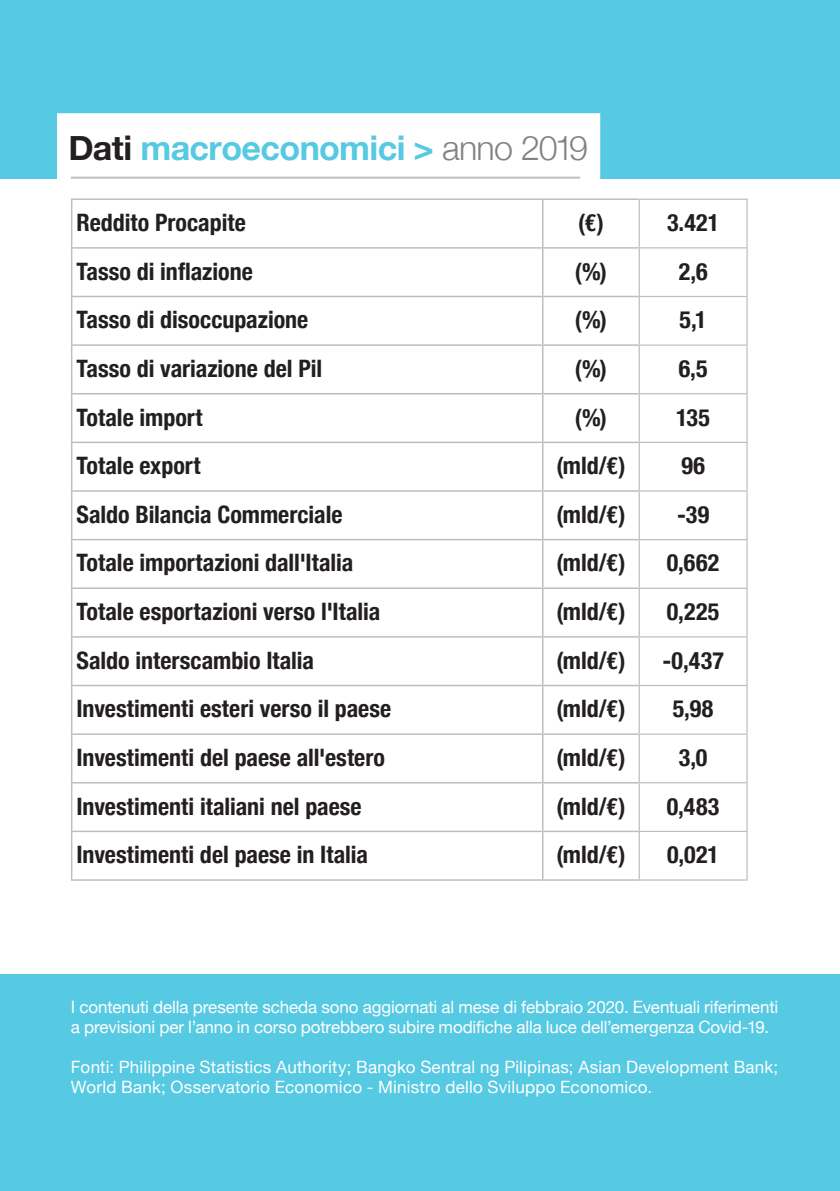
<style>
.page{position:relative;width:840px;height:1191px;background:#fff}
.page>*{position:absolute;margin:0;border:0;box-sizing:border-box;transform-origin:0 0}
.t1{font:700 34px "Helvetica Neue";letter-spacing:-.015em;color:#56c9e3}
.t2{font:700 condensed 24px "Helvetica Neue";color:#231f20}
.t3{font:17px/20px "Helvetica Neue";color:#fff}
.s1{color:#231f20}
.s2{font-weight:300;color:#808285}
</style>
<div class="page">
<div style="left:0;top:0;width:839px;height:179px;background:#56c9e3"></div>
<div style="left:57px;top:113px;width:543px;height:70px;background:#fff"></div>
<div style="left:0;top:974px;width:839px;height:217px;background:#56c9e3"></div>
<hr style="left:71px;top:177px;width:509px;height:2px;background:#bcbdc0">
<hr style="left:71px;top:198px;width:471px;height:2px;background:#bcbdc0">
<hr style="left:71px;top:200px;width:1px;height:47px;background:#bcbdc0">
<hr style="left:542px;top:198px;width:96px;height:2px;background:#bcbdc0">
<hr style="left:541px;top:200px;width:2px;height:47px;background:#bcbdc0">
<hr style="left:71px;top:247px;width:471px;height:2px;background:#bcbdc0">
<hr style="left:71px;top:249px;width:1px;height:47px;background:#bcbdc0">
<hr style="left:542px;top:247px;width:96px;height:2px;background:#bcbdc0">
<hr style="left:541px;top:249px;width:2px;height:47px;background:#bcbdc0">
<hr style="left:71px;top:296px;width:471px;height:1px;background:#bcbdc0">
<hr style="left:71px;top:297px;width:1px;height:47px;background:#bcbdc0">
<hr style="left:542px;top:296px;width:96px;height:1px;background:#bcbdc0">
<hr style="left:541px;top:297px;width:2px;height:47px;background:#bcbdc0">
<hr style="left:71px;top:344px;width:471px;height:2px;background:#bcbdc0">
<hr style="left:71px;top:346px;width:1px;height:47px;background:#bcbdc0">
<hr style="left:542px;top:344px;width:96px;height:2px;background:#bcbdc0">
<hr style="left:541px;top:346px;width:2px;height:47px;background:#bcbdc0">
<hr style="left:71px;top:393px;width:471px;height:1px;background:#bcbdc0">
<hr style="left:71px;top:394px;width:1px;height:47px;background:#bcbdc0">
<hr style="left:542px;top:393px;width:96px;height:1px;background:#bcbdc0">
<hr style="left:541px;top:394px;width:2px;height:47px;background:#bcbdc0">
<hr style="left:71px;top:441px;width:471px;height:2px;background:#bcbdc0">
<hr style="left:71px;top:443px;width:1px;height:47px;background:#bcbdc0">
<hr style="left:542px;top:441px;width:96px;height:2px;background:#bcbdc0">
<hr style="left:541px;top:443px;width:2px;height:47px;background:#bcbdc0">
<hr style="left:71px;top:490px;width:471px;height:2px;background:#bcbdc0">
<hr style="left:71px;top:492px;width:1px;height:47px;background:#bcbdc0">
<hr style="left:542px;top:490px;width:96px;height:2px;background:#bcbdc0">
<hr style="left:541px;top:492px;width:2px;height:47px;background:#bcbdc0">
<hr style="left:71px;top:539px;width:471px;height:1px;background:#bcbdc0">
<hr style="left:71px;top:540px;width:1px;height:47px;background:#bcbdc0">
<hr style="left:542px;top:539px;width:96px;height:1px;background:#bcbdc0">
<hr style="left:541px;top:540px;width:2px;height:47px;background:#bcbdc0">
<hr style="left:71px;top:587px;width:471px;height:2px;background:#bcbdc0">
<hr style="left:71px;top:589px;width:1px;height:47px;background:#bcbdc0">
<hr style="left:542px;top:587px;width:96px;height:2px;background:#bcbdc0">
<hr style="left:541px;top:589px;width:2px;height:47px;background:#bcbdc0">
<hr style="left:71px;top:636px;width:471px;height:1px;background:#bcbdc0">
<hr style="left:71px;top:637px;width:1px;height:48px;background:#bcbdc0">
<hr style="left:542px;top:636px;width:96px;height:1px;background:#bcbdc0">
<hr style="left:541px;top:637px;width:2px;height:48px;background:#bcbdc0">
<hr style="left:71px;top:685px;width:471px;height:1px;background:#bcbdc0">
<hr style="left:71px;top:686px;width:1px;height:47px;background:#bcbdc0">
<hr style="left:542px;top:685px;width:96px;height:1px;background:#bcbdc0">
<hr style="left:541px;top:686px;width:2px;height:47px;background:#bcbdc0">
<hr style="left:71px;top:733px;width:471px;height:2px;background:#bcbdc0">
<hr style="left:71px;top:735px;width:1px;height:47px;background:#bcbdc0">
<hr style="left:542px;top:733px;width:96px;height:2px;background:#bcbdc0">
<hr style="left:541px;top:735px;width:2px;height:47px;background:#bcbdc0">
<hr style="left:71px;top:782px;width:471px;height:1px;background:#bcbdc0">
<hr style="left:71px;top:783px;width:1px;height:47px;background:#bcbdc0">
<hr style="left:542px;top:782px;width:96px;height:1px;background:#bcbdc0">
<hr style="left:541px;top:783px;width:2px;height:47px;background:#bcbdc0">
<hr style="left:71px;top:830px;width:471px;height:2px;background:#bcbdc0">
<hr style="left:71px;top:832px;width:1px;height:47px;background:#bcbdc0">
<hr style="left:542px;top:830px;width:96px;height:2px;background:#bcbdc0">
<hr style="left:541px;top:832px;width:2px;height:47px;background:#bcbdc0">
<hr style="left:71px;top:879px;width:471px;height:1px;background:#bcbdc0">
<hr style="left:542px;top:879px;width:96px;height:1px;background:#bcbdc0">
<hr style="left:638px;top:199px;width:109px;height:1px;background:#bcbdc0">
<hr style="left:638px;top:200px;width:1px;height:47px;background:#bcbdc0">
<hr style="left:746px;top:200px;width:1px;height:47px;background:#bcbdc0">
<hr style="left:638px;top:247px;width:109px;height:1px;background:#bcbdc0">
<hr style="left:638px;top:248px;width:1px;height:48px;background:#bcbdc0">
<hr style="left:746px;top:248px;width:1px;height:48px;background:#bcbdc0">
<hr style="left:638px;top:296px;width:109px;height:1px;background:#bcbdc0">
<hr style="left:638px;top:297px;width:1px;height:47px;background:#bcbdc0">
<hr style="left:746px;top:297px;width:1px;height:47px;background:#bcbdc0">
<hr style="left:638px;top:344px;width:109px;height:2px;background:#bcbdc0">
<hr style="left:638px;top:346px;width:1px;height:47px;background:#bcbdc0">
<hr style="left:746px;top:346px;width:1px;height:47px;background:#bcbdc0">
<hr style="left:638px;top:393px;width:109px;height:1px;background:#bcbdc0">
<hr style="left:638px;top:394px;width:1px;height:48px;background:#bcbdc0">
<hr style="left:746px;top:394px;width:1px;height:48px;background:#bcbdc0">
<hr style="left:638px;top:442px;width:109px;height:1px;background:#bcbdc0">
<hr style="left:638px;top:443px;width:1px;height:47px;background:#bcbdc0">
<hr style="left:746px;top:443px;width:1px;height:47px;background:#bcbdc0">
<hr style="left:638px;top:490px;width:109px;height:1px;background:#bcbdc0">
<hr style="left:638px;top:491px;width:1px;height:48px;background:#bcbdc0">
<hr style="left:746px;top:491px;width:1px;height:48px;background:#bcbdc0">
<hr style="left:638px;top:539px;width:109px;height:1px;background:#bcbdc0">
<hr style="left:638px;top:540px;width:1px;height:47px;background:#bcbdc0">
<hr style="left:746px;top:540px;width:1px;height:47px;background:#bcbdc0">
<hr style="left:638px;top:587px;width:109px;height:2px;background:#bcbdc0">
<hr style="left:638px;top:589px;width:1px;height:47px;background:#bcbdc0">
<hr style="left:746px;top:589px;width:1px;height:47px;background:#bcbdc0">
<hr style="left:638px;top:636px;width:109px;height:1px;background:#bcbdc0">
<hr style="left:638px;top:637px;width:1px;height:48px;background:#bcbdc0">
<hr style="left:746px;top:637px;width:1px;height:48px;background:#bcbdc0">
<hr style="left:638px;top:685px;width:109px;height:1px;background:#bcbdc0">
<hr style="left:638px;top:686px;width:1px;height:47px;background:#bcbdc0">
<hr style="left:746px;top:686px;width:1px;height:47px;background:#bcbdc0">
<hr style="left:638px;top:733px;width:109px;height:1px;background:#bcbdc0">
<hr style="left:638px;top:734px;width:1px;height:48px;background:#bcbdc0">
<hr style="left:746px;top:734px;width:1px;height:48px;background:#bcbdc0">
<hr style="left:638px;top:782px;width:109px;height:1px;background:#bcbdc0">
<hr style="left:638px;top:783px;width:1px;height:47px;background:#bcbdc0">
<hr style="left:746px;top:783px;width:1px;height:47px;background:#bcbdc0">
<hr style="left:638px;top:830px;width:109px;height:2px;background:#bcbdc0">
<hr style="left:638px;top:832px;width:1px;height:47px;background:#bcbdc0">
<hr style="left:746px;top:832px;width:1px;height:47px;background:#bcbdc0">
<hr style="left:638px;top:879px;width:109px;height:1px;background:#bcbdc0">
<p class="t1" style="left:68px;top:121px;width:521px"><span class="s1">Dati</span> macroeconomici &gt; <span class="s2">anno 2019</span></p>
<p class="t2" style="left:76px;top:203px;width:171px">Reddito Procapite</p>
<p class="t2" style="left:578px;top:203px;width:27px">(€)</p>
<p class="t2" style="left:666px;top:203px;width:54px">3.421</p>
<p class="t2" style="left:76px;top:251px;width:178px">Tasso di inflazione</p>
<p class="t2" style="left:574px;top:251px;width:34px">(%)</p>
<p class="t2" style="left:678px;top:251px;width:30px">2,6</p>
<p class="t2" style="left:76px;top:300px;width:233px">Tasso di disoccupazione</p>
<p class="t2" style="left:574px;top:300px;width:34px">(%)</p>
<p class="t2" style="left:679px;top:300px;width:29px">5,1</p>
<p class="t2" style="left:76px;top:348px;width:247px">Tasso di variazione del Pil</p>
<p class="t2" style="left:574px;top:348px;width:34px">(%)</p>
<p class="t2" style="left:678px;top:348px;width:30px">6,5</p>
<p class="t2" style="left:76px;top:397px;width:127px">Totale import</p>
<p class="t2" style="left:574px;top:397px;width:34px">(%)</p>
<p class="t2" style="left:676px;top:397px;width:35px">135</p>
<p class="t2" style="left:76px;top:446px;width:125px">Totale export</p>
<p class="t2" style="left:556px;top:446px;width:71px">(mld/€)</p>
<p class="t2" style="left:681px;top:446px;width:25px">96</p>
<p class="t2" style="left:76px;top:494px;width:267px">Saldo Bilancia Commerciale</p>
<p class="t2" style="left:556px;top:494px;width:71px">(mld/€)</p>
<p class="t2" style="left:676px;top:494px;width:34px">-39</p>
<p class="t2" style="left:76px;top:543px;width:278px">Totale importazioni dall'Italia</p>
<p class="t2" style="left:556px;top:543px;width:71px">(mld/€)</p>
<p class="t2" style="left:666px;top:543px;width:54px">0,662</p>
<p class="t2" style="left:76px;top:591px;width:305px">Totale esportazioni verso l'Italia</p>
<p class="t2" style="left:556px;top:591px;width:71px">(mld/€)</p>
<p class="t2" style="left:666px;top:591px;width:54px">0,225</p>
<p class="t2" style="left:76px;top:640px;width:239px">Saldo interscambio Italia</p>
<p class="t2" style="left:556px;top:640px;width:71px">(mld/€)</p>
<p class="t2" style="left:662px;top:640px;width:63px">-0,437</p>
<p class="t2" style="left:76px;top:689px;width:316px">Investimenti esteri verso il paese</p>
<p class="t2" style="left:556px;top:689px;width:71px">(mld/€)</p>
<p class="t2" style="left:672px;top:689px;width:42px">5,98</p>
<p class="t2" style="left:76px;top:737px;width:310px">Investimenti del paese all'estero</p>
<p class="t2" style="left:556px;top:737px;width:71px">(mld/€)</p>
<p class="t2" style="left:678px;top:737px;width:30px">3,0</p>
<p class="t2" style="left:76px;top:786px;width:286px">Investimenti italiani nel paese</p>
<p class="t2" style="left:556px;top:786px;width:71px">(mld/€)</p>
<p class="t2" style="left:666px;top:786px;width:54px">0,483</p>
<p class="t2" style="left:76px;top:834px;width:293px">Investimenti del paese in Italia</p>
<p class="t2" style="left:556px;top:834px;width:71px">(mld/€)</p>
<p class="t2" style="left:666px;top:834px;width:53px">0,021</p>
<p class="t3" style="left:71px;top:997px;width:708px">I contenuti della presente scheda sono aggiornati al mese di febbraio 2020. Eventuali riferimenti a previsioni per l’anno in corso potrebbero subire modifiche alla luce dell’emergenza Covid-19.</p>
<p class="t3" style="left:71px;top:1057px;width:708px">Fonti: Philippine Statistics Authority; Bangko Sentral ng Pilipinas; Asian Development Bank;<br>World Bank; Osservatorio Economico - Ministro dello Sviluppo Economico.</p>
</div>
